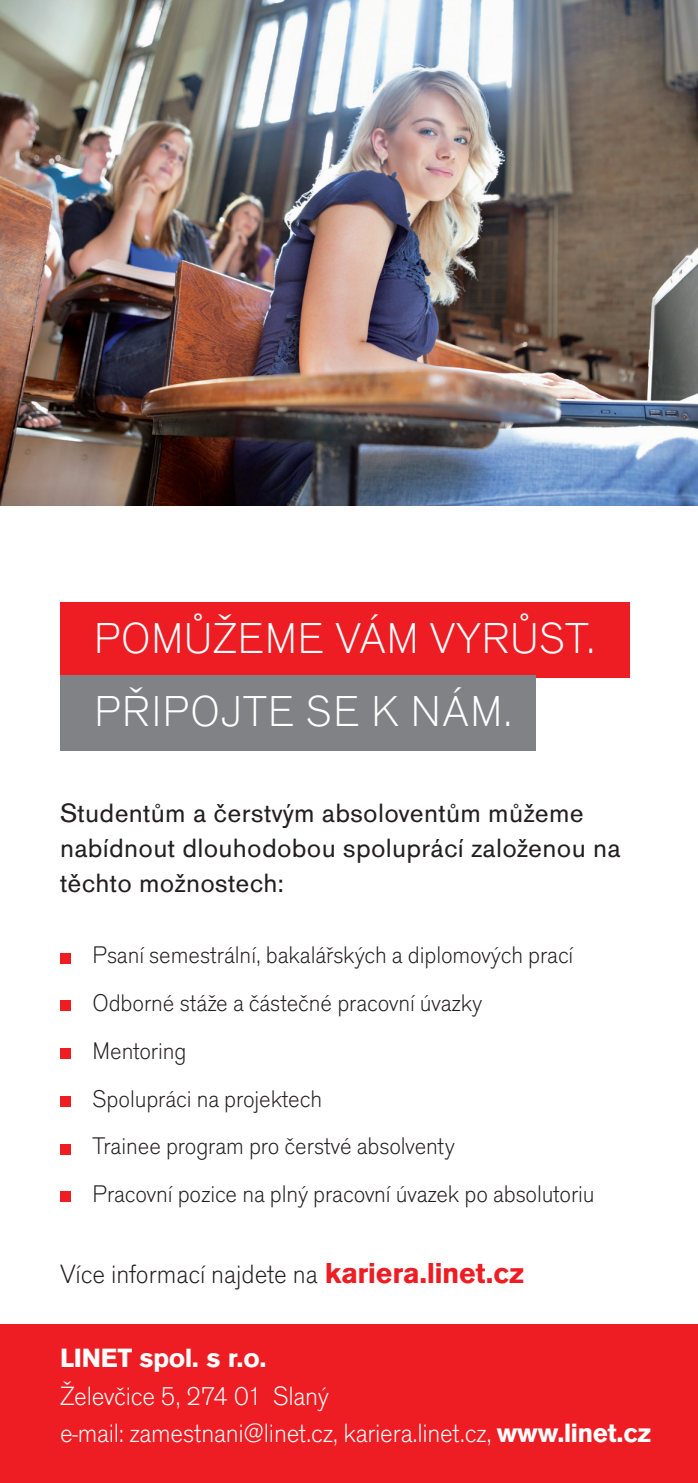
<style>
.page{position:relative;width:698px;height:1483px;background:#fff}
.page>*{position:absolute;margin:0;border:0;box-sizing:border-box;transform-origin:0 0}
.t1{font:300 45px/73px "Accius TOT";letter-spacing:.02em;color:#fff}
.t2{font:27.5px/35px "Accius TOT";letter-spacing:.01em;color:#231f20}
.t3{font:300 27.5px/37.5px "Accius TOT";letter-spacing:-.01em;color:#fff}
.t4{font:300 27.5px "Accius TOT";color:#231f20}
.t5{font:700 27.5px "Accius TOT";letter-spacing:-.01em;color:#fff}
.t6{font:300 25px/47.8px "Accius TOT";letter-spacing:-.005em;color:#231f20}
.s1{font-weight:700;font-size:30px;color:#ee1d23}
.s2{font-weight:700}
</style>
<div class="page">
<div style="left:0;top:1324px;width:697px;height:159px;background:#ee1d23"></div>
<div style="left:60px;top:953px;width:10px;height:10px;background:#ee1d23"></div>
<div style="left:60px;top:1000px;width:10px;height:11px;background:#ee1d23"></div>
<div style="left:60px;top:1048px;width:10px;height:11px;background:#ee1d23"></div>
<div style="left:60px;top:1096px;width:10px;height:10px;background:#ee1d23"></div>
<div style="left:60px;top:1144px;width:10px;height:10px;background:#ee1d23"></div>
<div style="left:60px;top:1191px;width:10px;height:11px;background:#ee1d23"></div>
<div style="left:60px;top:602px;width:569px;height:75px;background:#ee1d23"></div>
<div style="left:60px;top:675px;width:476px;height:75px;background:#808285"></div>
<img style="left:0;top:0;width:697px;height:505px">
<h1 class="t1" style="left:94px;top:603px;width:502px">POMŮŽEME VÁM VYRŮST.<br>PŘIPOJTE SE K NÁM.</h1>
<p class="t2" style="left:60px;top:795px;width:562px">Studentům a čerstvým absoloventům můžeme nabídnout dlouhodobou spoluprácí založenou na těchto možnostech:</p>
<p class="t6" style="left:92px;top:931px;width:503px">Psaní semestrální, bakalářských a diplomových prací Odborné stáže a částečné pracovní úvazky<br>Mentoring<br>Spolupráci na projektech<br>Trainee program pro čerstvé absolventy<br>Pracovní pozice na plný pracovní úvazek po absolutoriu</p>
<p class="t4" style="left:60px;top:1259px;width:465px">Více informací najdete na <span class="s1">kariera.linet.cz</span></p>
<p class="t5" style="left:60px;top:1342px;width:208px">LINET spol. s r.o.</p>
<p class="t3" style="left:60px;top:1377px;width:592px">Želevčice 5, 274 01 Slaný<br>e-mail: zamestnani@linet.cz, kariera.linet.cz, <span class="s2">www.linet.cz</span></p>
</div>
